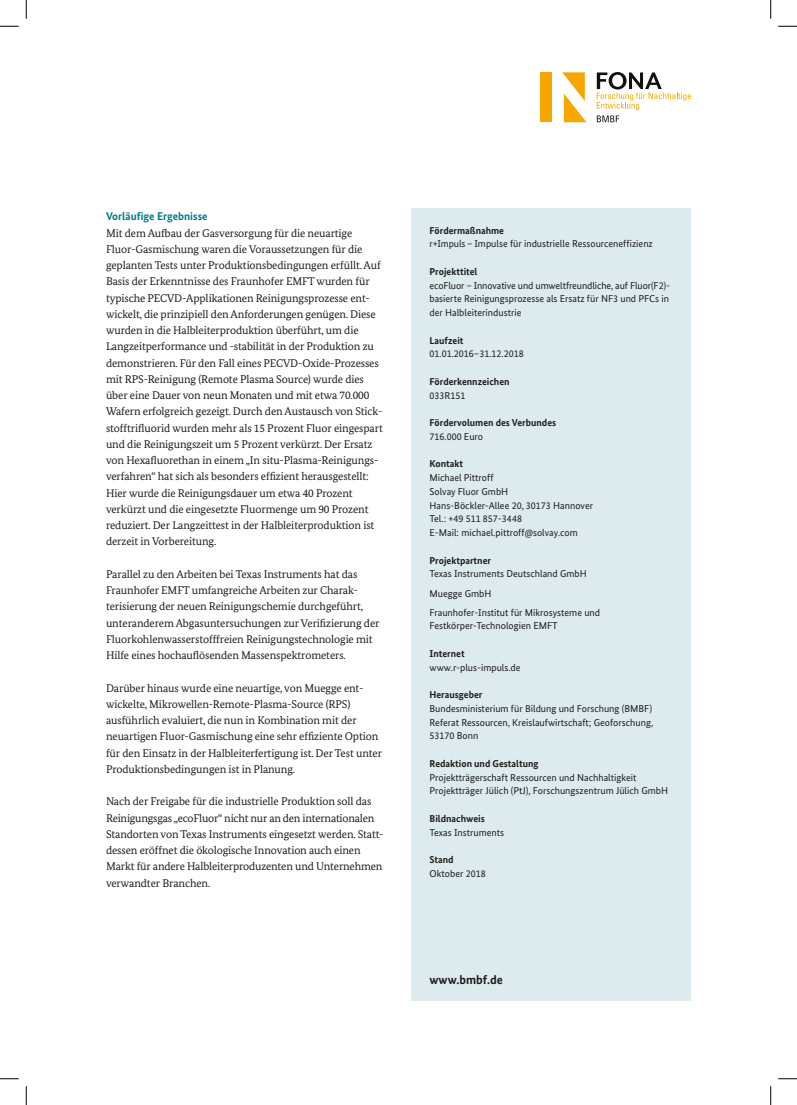
<style>
.page{position:relative;width:797px;height:1105px;background:#fff}
.page>*{position:absolute;margin:0;border:0;box-sizing:border-box;transform-origin:0 0}
.t1{font:700 12.5px "Bundes Sans";color:#1d1d1b}
.t2{font:11.25px/16.2px "Bundes Serif";letter-spacing:-.01em;color:#1d1d1b}
.t3{font:700 11.25px "Bundes Sans";color:#007988}
.t4{font:10px/13.8px "Bundes Sans";color:#1d1d1b}
.t5{font:700 10px "Bundes Sans";color:#1d1d1b}
.s1{font-weight:700}
</style>
<div class="page">
<div style="left:412px;top:208px;width:279px;height:792px;background:#ddeaee"></div>
<div style="left:540px;top:72px;width:12px;height:50px;background:#f7a600"></div>
<svg style="left:562px;top:72px;width:24px;height:50px"></svg>
<svg style="left:597px;top:116px;width:22px;height:6px"></svg>
<svg style="left:596px;top:72px;width:95px;height:38px"></svg>
<svg style="left:0;top:25px;width:19px;height:2px"></svg>
<svg style="left:778px;top:25px;width:19px;height:2px"></svg>
<svg style="left:0;top:1078px;width:19px;height:1px"></svg>
<svg style="left:778px;top:1078px;width:19px;height:1px"></svg>
<svg style="left:25px;top:0;width:2px;height:19px"></svg>
<svg style="left:25px;top:1086px;width:2px;height:19px"></svg>
<svg style="left:770px;top:0;width:1px;height:19px"></svg>
<svg style="left:770px;top:1086px;width:1px;height:19px"></svg>
<h3 class="t3" style="left:106px;top:210px;width:103px">Vorläufige Ergebnisse</h3>
<p class="t2" style="left:106px;top:225px;width:278px">Mit dem Aufbau der Gasversorgung für die neuartige Fluor-Gasmischung waren die Voraussetzungen für die geplanten Tests unter Produktionsbedingungen erfüllt. Auf Basis der Erkenntnisse des Fraunhofer EMFT wurden für typische PECVD-Applikationen Reinigungsprozesse ent&shy;wickelt, die prinzipiell den Anforderungen genügen. Diese wurden in die Halbleiterproduktion überführt, um die Langzeitperformance und -stabilität in der Produktion zu demonstrieren. Für den Fall eines PECVD-Oxide-Prozesses mit RPS-Reinigung (Remote Plasma Source) wurde dies über eine Dauer von neun Monaten und mit etwa 70.000<br>Wafern erfolgreich gezeigt. Durch den Austausch von Stick&shy;stofftrifluorid wurden mehr als 15 Prozent Fluor eingespart und die Reinigungszeit um 5 Prozent verkürzt. Der Ersatz von Hexafluorethan in einem „In situ-Plasma-Reinigungs&shy;verfahren“ hat sich als besonders effizient herausgestellt:<br>Hier wurde die Reinigungsdauer um etwa 40 Prozent verkürzt und die eingesetzte Fluormenge um 90 Prozent reduziert. Der Langzeittest in der Halbleiterproduktion ist derzeit in Vorbereitung.</p>
<p class="t2" style="left:106px;top:566px;width:275px">Parallel zu den Arbeiten bei Texas Instruments hat das Fraunhofer EMFT umfangreiche Arbeiten zur Charak&shy;terisierung der neuen Reinigungschemie durchgeführt, unteranderem Abgasuntersuchungen zur Verifizierung der Fluorkohlenwasserstofffreien Reinigungstechnologie mit Hilfe eines hochauflösenden Massenspektrometers.</p>
<p class="t2" style="left:106px;top:680px;width:277px">Darüber hinaus wurde eine neuartige, von Muegge ent&shy;wickelte, Mikrowellen-Remote-Plasma-Source (RPS) ausführlich evaluiert, die nun in Kombination mit der neuartigen Fluor-Gasmischung eine sehr effiziente Option für den Einsatz in der Halbleiterfertigung ist. Der Test unter Produktionsbedingungen ist in Planung.</p>
<p class="t2" style="left:106px;top:793px;width:279px">Nach der Freigabe für die industrielle Produktion soll das Reinigungsgas „ecoFluor“ nicht nur an den internationalen Standorten von Texas Instruments eingesetzt werden. Statt&shy;dessen eröffnet die ökologische Innovation auch einen Markt für andere Halbleiterproduzenten und Unternehmen verwandter Branchen.</p>
<h4 class="t5" style="left:429px;top:224px;width:76px">Fördermaßnahme</h4>
<p class="t4" style="left:429px;top:237px;width:225px">r+Impuls – Impulse für industrielle Ressourceneffizienz</p>
<h4 class="t5" style="left:429px;top:265px;width:50px">Projekttitel</h4>
<p class="t4" style="left:429px;top:278px;width:242px;text-align:justify">ecoFluor – Innovative und umweltfreundliche, auf Fluor(F2)- basierte Reinigungsprozesse als Ersatz für NF3 und PFCs in der Halbleiterindustrie</p>
<h4 class="t5" style="left:429px;top:334px;width:35px">Laufzeit</h4>
<p class="t4" style="left:429px;top:347px;width:96px">01.01.2016–31.12.2018</p>
<h4 class="t5" style="left:429px;top:375px;width:82px">Förderkennzeichen</h4>
<p class="t4" style="left:429px;top:388px;width:37px">033R151</p>
<h4 class="t5" style="left:429px;top:417px;width:128px">Fördervolumen des Verbundes</h4>
<p class="t4" style="left:429px;top:429px;width:55px">716.000 Euro</p>
<h4 class="t5" style="left:429px;top:458px;width:35px">Kontakt</h4>
<p class="t4" style="left:429px;top:471px;width:66px">Michael Pittroff</p>
<p class="t4" style="left:429px;top:484px;width:80px">Solvay Fluor GmbH</p>
<p class="t4" style="left:429px;top:498px;width:165px">Hans-Böckler-Allee 20, 30173 Hannover</p>
<p class="t4" style="left:429px;top:512px;width:94px">Tel.: +49 511 857-3448</p>
<p class="t4" style="left:429px;top:526px;width:150px">E-Mail: michael.pittroff@solvay.com</p>
<h4 class="t5" style="left:429px;top:554px;width:63px">Projektpartner</h4>
<p class="t4" style="left:429px;top:567px;width:159px">Texas Instruments Deutschland GmbH</p>
<p class="t4" style="left:429px;top:586px;width:63px">Muegge GmbH</p>
<p class="t4" style="left:429px;top:605px;width:172px">Fraunhofer-Institut für Mikrosysteme und<br>Festkörper-Technologien EMFT</p>
<h4 class="t5" style="left:429px;top:647px;width:37px">Internet</h4>
<p class="t4" style="left:429px;top:660px;width:93px">www.r-plus-impuls.de</p>
<h4 class="t5" style="left:429px;top:688px;width:54px">Herausgeber</h4>
<p class="t4" style="left:429px;top:701px;width:224px">Bundesministerium für Bildung und Forschung (BMBF)</p>
<p class="t4" style="left:429px;top:715px;width:225px">Referat Ressourcen, Kreislaufwirtschaft; Geoforschung,<br>53170 Bonn</p>
<h4 class="t4" style="left:429px;top:756px;width:208px"><span class="s1">Redaktion und Gestaltung<br></span>Projektträgerschaft Ressourcen und Nachhaltigkeit</h4>
<h4 class="t4" style="left:429px;top:784px;width:240px">Projektträger Jülich (PtJ), Forschungszentrum Jülich GmbH</h4>
<h4 class="t5" style="left:429px;top:812px;width:57px">Bildnachweis</h4>
<p class="t4" style="left:429px;top:825px;width:76px">Texas Instruments</p>
<h4 class="t5" style="left:429px;top:853px;width:26px">Stand</h4>
<p class="t4" style="left:429px;top:866px;width:58px">Oktober 2018</p>
<p class="t1" style="left:429px;top:972px;width:75px">www.bmbf.de</p>
</div>
